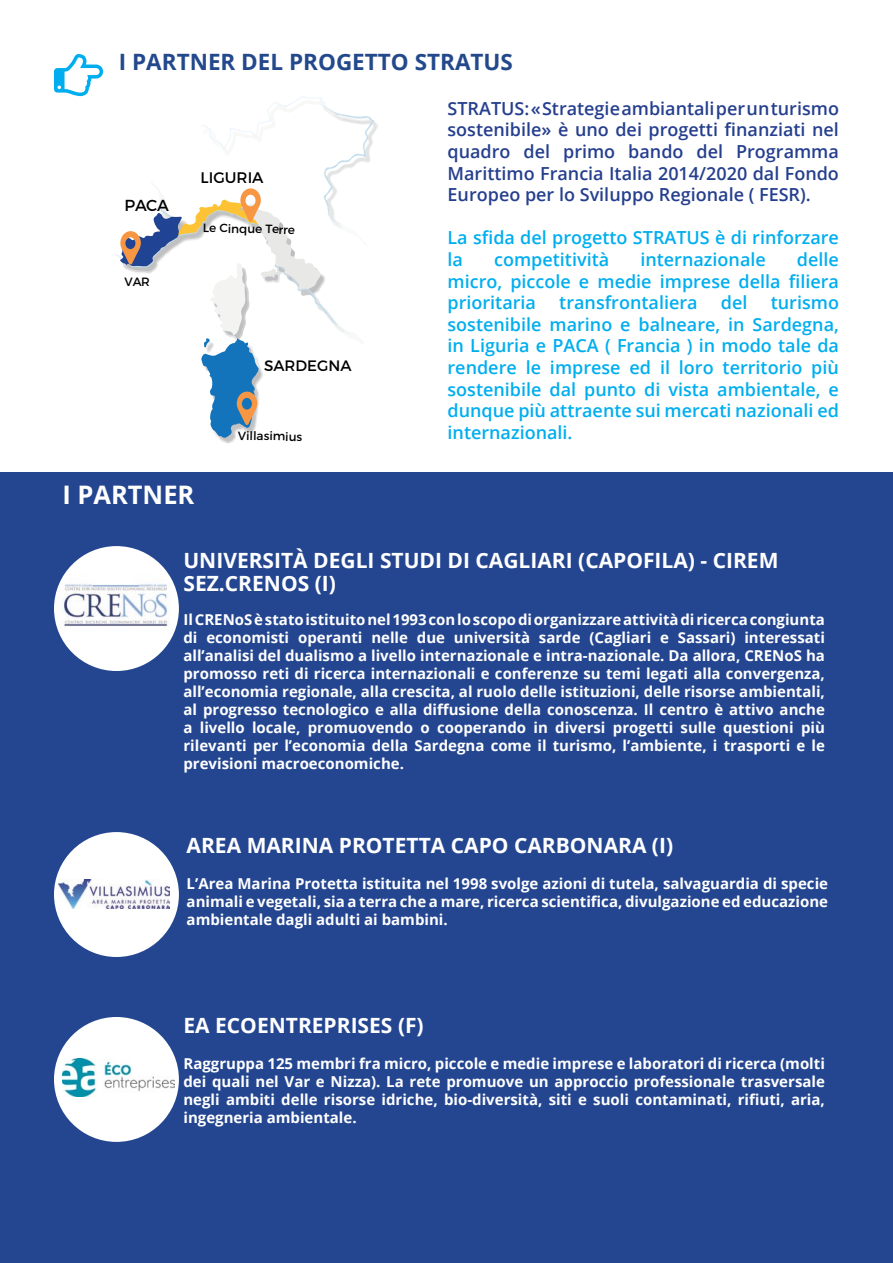
<style>
.page{position:relative;width:893px;height:1263px;background:#fff}
.page>*{position:absolute;margin:0;border:0;box-sizing:border-box;transform-origin:0 0}
.H2{font:700 25.5px "Open Sans";color:#fff}
.H2-2{font:700 22.5px "Open Sans";color:#23498c}
.Style_de_paragraphe{font:700 21px/22.5px "Open Sans";color:#fff}
.t1{font:600 18px/21.6px "Open Sans";color:#00aeef;text-align:justify}
.t2{font:600 18px/21.6px "Open Sans";color:#253f8e;text-align:justify}
.t3{font:15.9px "Montserrat";color:#000001}
.t4{font:15.3px "Montserrat";color:#000001}
.t5{font:15.15px "Montserrat";color:#000001}
.H2-3{font:700 15px/18px "Open Sans";color:#fff;text-align:justify}
.t6{font:12px "Montserrat";color:#000001}
</style>
<div class="page">
<div style="left:0;top:472px;width:893px;height:791px;background:#244690"></div>
<div style="left:56px;top:548px;width:121px;height:121px;background:#fff;border-radius:50%"></div>
<div style="left:54px;top:546px;width:125px;height:125px;border:4px solid #fff;border-radius:50%"></div>
<div style="left:56px;top:834px;width:121px;height:121px;background:#fff;border-radius:50%"></div>
<div style="left:54px;top:832px;width:125px;height:125px;border:4px solid #fff;border-radius:50%"></div>
<div style="left:56px;top:1019px;width:121px;height:121px;background:#fff;border-radius:50%"></div>
<div style="left:54px;top:1017px;width:125px;height:125px;border:4px solid #fff;border-radius:50%"></div>
<img style="left:63px;top:1058px;width:111px;height:39px">
<img style="left:55px;top:562px;width:122px;height:87px">
<img style="left:59px;top:879px;width:111px;height:30px">
<svg style="left:54px;top:54px;width:49px;height:42px"></svg>
<svg style="left:115px;top:96px;width:263px;height:347px"></svg>
<p class="H2-2" style="left:119px;top:46px;width:396px">I PARTNER DEL PROGETTO STRATUS</p>
<p class="t3" style="left:125px;top:196px;width:46px">PACA</p>
<p class="t6" style="left:124px;top:274px;width:27px">VAR</p>
<p class="t4" style="left:201px;top:168px;width:65px">LIGURIA</p>
<p class="t6" style="left:203px;top:221px;width:94px;rotate:1deg">Le Cinque Terre</p>
<p class="t5" style="left:264px;top:356px;width:89px">SARDEGNA</p>
<p class="t6" style="left:238px;top:428px;width:66px;rotate:1deg">Villasimius</p>
<p class="H2" style="left:62px;top:477px;width:134px">I PARTNER</p>
<p class="t2" style="left:448px;top:97px;width:393px">STRATUS: « Strategie ambiantali per un turismo sostenibile» è uno dei progetti finanziati nel quadro del primo bando del Programma Marittimo Francia Italia 2014/2020 dal Fondo Europeo per lo Sviluppo Regionale ( FESR).</p>
<p class="t1" style="left:448px;top:227px;width:393px">La sfida del progetto STRATUS è di rinforzare la</p>
<p class="t1" style="left:494px;top:248px;width:117px">competitività</p>
<p class="t1" style="left:640px;top:248px;width:127px">internazionale</p>
<p class="t1" style="left:448px;top:248px;width:393px;text-indent:349px">delle micro, piccole e medie imprese della filiera prioritaria</p>
<p class="t1" style="left:559px;top:291px;width:140px">transfrontaliera</p>
<p class="t1" style="left:721px;top:291px;width:28px">del</p>
<p class="t1" style="left:448px;top:291px;width:393px;text-indent:323px">turismo sostenibile marino e balneare, in Sardegna, in Liguria e PACA ( Francia ) in modo tale da rendere le imprese ed il loro territorio più sostenibile dal punto di vista ambientale, e dunque più attraente sui mercati nazionali ed internazionali.</p>
<p class="Style_de_paragraphe" style="left:183px;top:549px;width:597px">UNIVERSITÀ DEGLI STUDI DI CAGLIARI (CAPOFILA) - CIREM<br>SEZ.CRENOS (I)</p>
<p class="H2-3" style="left:183px;top:610px;width:643px">Il CRENoS è stato istituito nel 1993 con lo scopo di organizzare attività di ricerca congiunta di economisti operanti nelle due università sarde (Cagliari e Sassari) interessati all’analisi del dualismo a livello internazionale e intra-nazionale. Da allora, CRENoS ha promosso reti di ricerca internazionali e conferenze su temi legati alla convergenza, all’economia regionale, alla crescita, al ruolo delle istituzioni, delle risorse ambientali, al progresso tecnologico e alla diffusione della conoscenza. Il centro è attivo anche a livello locale, promuovendo o cooperando in diversi progetti sulle questioni più rilevanti per l’economia della Sardegna come il turismo, l’ambiente, i trasporti e le previsioni macroeconomiche.</p>
<p class="Style_de_paragraphe" style="left:187px;top:834px;width:488px">AREA MARINA PROTETTA CAPO CARBONARA (I)</p>
<p class="H2-3" style="left:187px;top:874px;width:643px">L’Area Marina Protetta istituita nel 1998 svolge azioni di tutela, salvaguardia di specie animali e vegetali, sia a terra che a mare, ricerca scientifica, divulgazione ed educazione ambientale dagli adulti ai bambini.</p>
<p class="Style_de_paragraphe" style="left:183px;top:1014px;width:242px">EA ECOENTREPRISES (F)</p>
<p class="H2-3" style="left:183px;top:1054px;width:643px">Raggruppa 125 membri fra micro, piccole e medie imprese e laboratori di ricerca (molti dei quali nel Var e Nizza). La rete promuove un approccio professionale trasversale negli ambiti delle risorse idriche, bio-diversità, siti e suoli contaminati, rifiuti, aria, ingegneria ambientale.</p>
</div>
